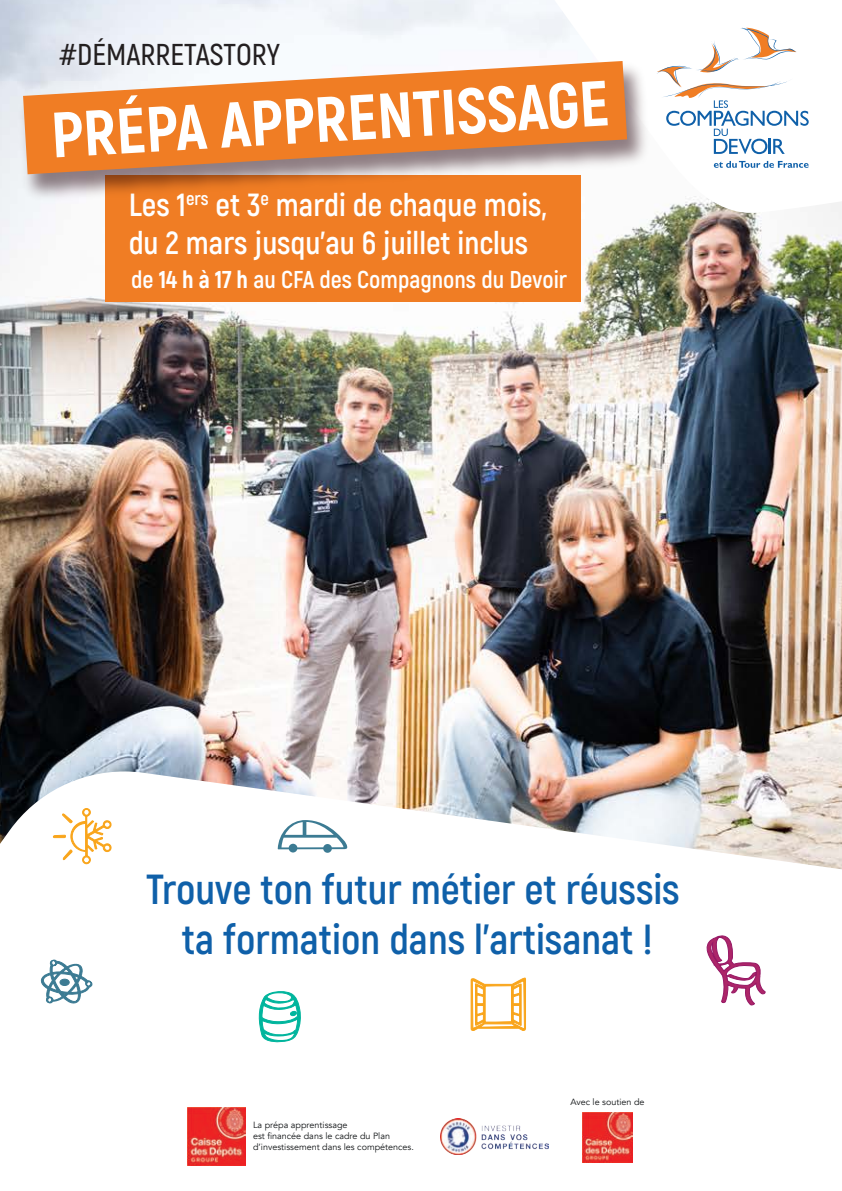
<style>
.page{position:relative;width:842px;height:1191px;background:#fff}
.page>*{position:absolute;margin:0;border:0;box-sizing:border-box;transform-origin:0 0}
.t1{font:800 63.8px "Akrobat";color:#fff}
.t2{font:700 42px/50.4px "Akrobat";color:#0f60a9;text-align:center}
.t3{font:700 32px/38.4px "Akrobat";color:#fff}
.t4{font:600 30.2px "Akrobat";color:#231f20}
.t5{font:700 24.4px "Akrobat";color:#fff}
.t6{font:9px/10.8px "Avenir";color:#111416}
.s1{font-weight:800}
</style>
<div class="page">
<img style="left:0;top:0;width:842px;height:771px">
<svg style="left:0;top:771px;width:842px;height:395px"></svg>
<svg style="left:541px;top:0;width:301px;height:218px"></svg>
<div style="left:105px;top:175px;width:476px;height:127px;background:#f07d24"></div>
<img style="left:14px;top:57px;width:640px;height:150px">
<svg style="left:23px;top:61px;width:604px;height:113px;background:#e69659"></svg>
<svg style="left:656px;top:27px;width:153px;height:127px"></svg>
<svg style="left:714px;top:161px;width:95px;height:7px"></svg>
<img style="left:187px;top:1107px;width:58px;height:58px">
<img style="left:582px;top:1112px;width:50px;height:50px">
<img style="left:440px;top:1118px;width:109px;height:36px">
<svg style="left:52px;top:807px;width:60px;height:58px"></svg>
<svg style="left:470px;top:976px;width:56px;height:55px"></svg>
<svg style="left:40px;top:958px;width:53px;height:46px"></svg>
<svg style="left:705px;top:935px;width:61px;height:71px"></svg>
<svg style="left:278px;top:820px;width:70px;height:32px"></svg>
<svg style="left:258px;top:973px;width:44px;height:71px"></svg>
<p class="t4" style="left:59px;top:36px;width:222px">#DÉMARRETASTORY</p>
<p class="t1" style="left:49px;top:93px;width:560px;rotate:-3deg">PRÉPA APPRENTISSAGE</p>
<p class="t3" style="left:129px;top:185px;width:420px">Les 1<sup>ers</sup> et 3<sup>e</sup> mardi de chaque mois, du 2 mars jusqu'au 6 juillet inclus</p>
<p class="t5" style="left:131px;top:264px;width:438px">de <span class="s1">14 h à 17 h</span> au CFA des Compagnons du Devoir</p>
<p class="t2" style="left:146px;top:863px;width:535px">Trouve ton futur métier et réussis ta formation dans l’artisanat !</p>
<p class="t6" style="left:253px;top:1120px;width:162px">La prépa apprentissage<br>est financée dans le cadre du Plan d’investissement dans les compétences.</p>
<p class="t6" style="left:571px;top:1096px;width:76px">Avec le soutien de</p>
</div>
